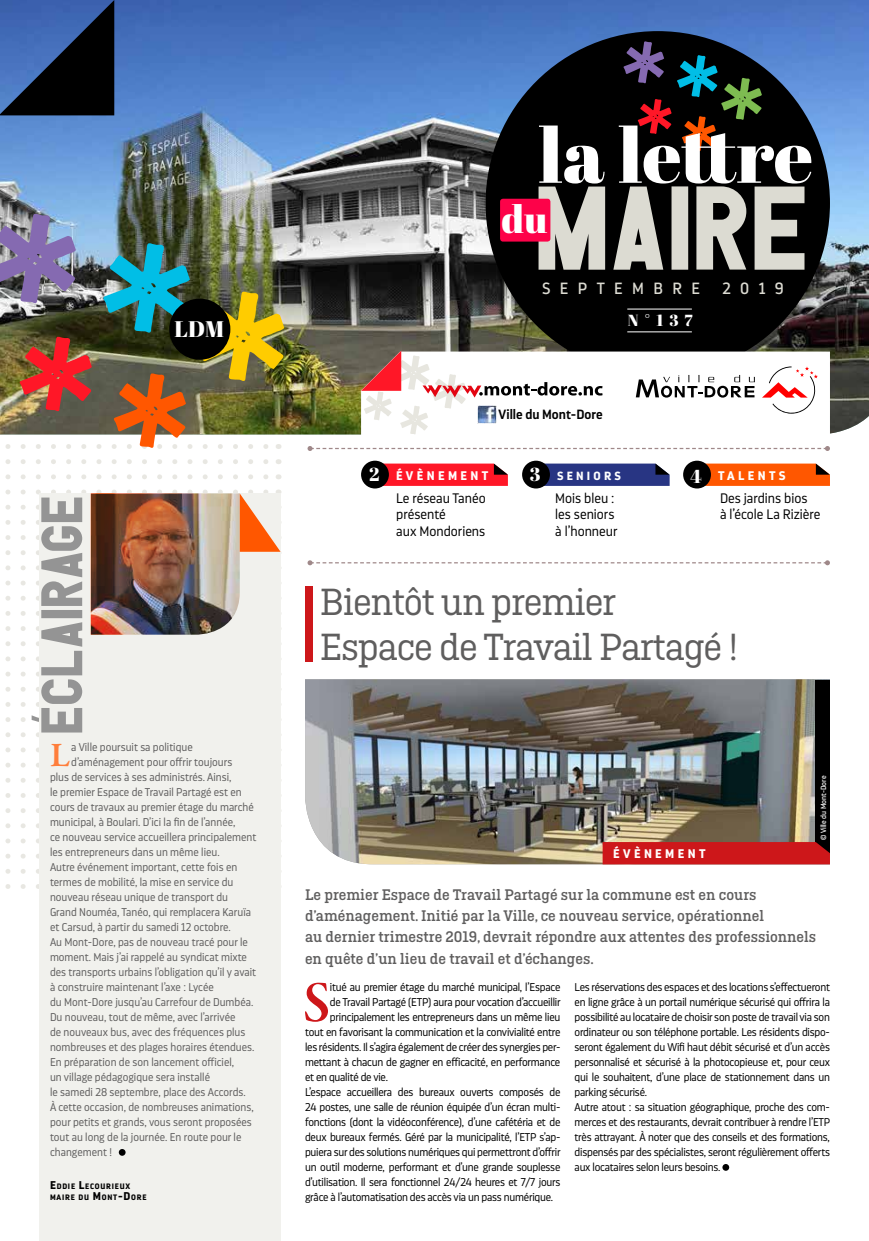
<style>
.page{position:relative;width:869px;height:1241px;background:#fff}
.page>*{position:absolute;margin:0;border:0;box-sizing:border-box;transform-origin:0 0}
.t1{font:58.38px "Garamond Premr Pro Smbd Subh";color:#cd171a;scale:.96 1}
.t2{font:40px/45px "Ciutadella Slab";letter-spacing:-.03em;color:#5f5e5e}
.t3{font:38.62px "Abril Fatface";color:#fff}
.t4{font:600 34.75px "Garamond Premr Pro";color:#ff7e3b}
.t5{font:22.5px "Abril Fatface";color:#fff}
.t6{font:500 16.25px/21.2px "Ciutadella Slab";color:#5f5e5e}
.t7{font:16.25px "Darwin Pro";letter-spacing:.58em;color:#dcdbd2}
.t8{font:16px "Abril Fatface";color:#fff}
.t9{font:300 13.75px/16.2px "Darwin Pro";color:#000}
.t10{font:600 13.38px "Darwin Pro";color:#000}
.t11{font:700 12.5px "Darwin Pro";letter-spacing:.27em;color:#fff}
.t12{font:700 11.88px "Darwin Pro";letter-spacing:.27em;color:#fff}
.t13{font:300 11.25px/15px "Darwin Pro";letter-spacing:-.02em;color:#000}
.t14{font:300 11.25px "Darwin Pro";color:#5f5e5e}
.t15{font:700 7.88px/11.2px "Darwin Pro";letter-spacing:.1em;color:#000}
.t16{font:7.5px "Darwin Pro";color:#fff}
.s1{font-size:11.25px}
.s2{font-family:"Abril Fatface";font-weight:400;font-size:18.75px}
</style>
<div class="page">
<svg style="left:5px;top:778px;width:34px;height:4px"></svg>
<svg style="left:5px;top:474px;width:263px;height:5px"></svg>
<svg style="left:5px;top:838px;width:34px;height:5px"></svg>
<svg style="left:5px;top:808px;width:34px;height:5px"></svg>
<svg style="left:5px;top:747px;width:34px;height:5px"></svg>
<svg style="left:5px;top:869px;width:34px;height:4px"></svg>
<svg style="left:5px;top:793px;width:34px;height:4px"></svg>
<svg style="left:5px;top:854px;width:34px;height:4px"></svg>
<svg style="left:5px;top:459px;width:263px;height:5px"></svg>
<svg style="left:5px;top:823px;width:34px;height:5px"></svg>
<svg style="left:5px;top:763px;width:34px;height:4px"></svg>
<svg style="left:5px;top:884px;width:34px;height:4px"></svg>
<img style="left:0;top:0;width:868px;height:434px">
<div style="left:485px;top:31px;width:344px;height:344px;background:#000;border-radius:50%"></div>
<hr style="left:627px;top:309px;width:64px;height:1px;background:#fff">
<hr style="left:627px;top:331px;width:64px;height:1px;background:#fff">
<svg style="left:602px;top:351px;width:227px;height:83px"></svg>
<svg style="left:722px;top:1163px;width:6px;height:7px"></svg>
<div style="left:39px;top:493px;width:241px;height:747px;background:#f1f1ed"></div>
<img style="left:0;top:212px;width:284px;height:237px">
<svg style="left:0;top:0;width:114px;height:115px;background:#22365d"></svg>
<svg style="left:761px;top:366px;width:56px;height:49px"></svg>
<svg style="left:635px;top:375px;width:119px;height:22px"></svg>
<svg style="left:361px;top:350px;width:241px;height:84px"></svg>
<div style="left:169px;top:298px;width:61px;height:62px;background:#000;border-radius:50%"></div>
<div style="left:361px;top:460px;width:28px;height:28px;background:#000;border-radius:50%"></div>
<div style="left:522px;top:460px;width:27px;height:28px;background:#000;border-radius:50%"></div>
<svg style="left:682px;top:460px;width:28px;height:28px"></svg>
<svg style="left:307px;top:560px;width:522px;height:5px"></svg>
<svg style="left:307px;top:446px;width:522px;height:5px"></svg>
<img style="left:305px;top:679px;width:524px;height:185px">
<div style="left:815px;top:680px;width:14px;height:174px;background:#000"></div>
<svg style="left:602px;top:841px;width:227px;height:23px;background:#c71c1d"></svg>
<div style="left:305px;top:586px;width:8px;height:75px;background:#cd171a"></div>
<svg style="left:382px;top:463px;width:125px;height:23px;background:#ed212f"></svg>
<svg style="left:543px;top:463px;width:126px;height:23px;background:#303b80"></svg>
<svg style="left:693px;top:463px;width:136px;height:23px;background:#da520b"></svg>
<img style="left:477px;top:405px;width:19px;height:18px">
<img style="left:5px;top:489px;width:275px;height:248px">
<svg style="left:538px;top:41px;width:273px;height:229px"></svg>
<div style="left:500px;top:199px;width:50px;height:42px;background:#fd0249;border-radius:3px"></div>
<svg style="left:119px;top:1148px;width:6px;height:7px"></svg>
<h3 class="t5" style="left:174px;top:313px;width:51px">LDM</h3>
<h3 class="t4" style="left:50px;top:733px;width:22px">L</h3>
<p class="t14" style="left:71px;top:739px;width:123px">a Ville poursuit sa politique</p>
<p class="t14" style="left:71px;top:754px;width:162px">d’aménagement pour offrir toujours</p>
<p class="t14" style="left:50px;top:769px;width:183px">plus de services à ses administrés. Ainsi,</p>
<p class="t14" style="left:50px;top:784px;width:193px">le premier Espace de Travail Partagé est en</p>
<p class="t14" style="left:50px;top:799px;width:205px">cours de travaux au premier étage du marché</p>
<p class="t14" style="left:50px;top:814px;width:187px">municipal, à Boulari. D’ici la fin de l’année,</p>
<p class="t14" style="left:50px;top:829px;width:208px">ce nouveau service accueillera principalement</p>
<p class="t14" style="left:50px;top:844px;width:171px">les entrepreneurs dans un même lieu.</p>
<p class="t14" style="left:50px;top:859px;width:189px">Autre événement important, cette fois en</p>
<p class="t14" style="left:50px;top:874px;width:185px">termes de mobilité, la mise en service du</p>
<p class="t14" style="left:50px;top:889px;width:179px">nouveau réseau unique de transport du</p>
<p class="t14" style="left:50px;top:904px;width:202px">Grand Nouméa, Tanéo, qui remplacera Karuïa</p>
<p class="t14" style="left:50px;top:919px;width:182px">et Carsud, à partir du samedi 12 octobre.</p>
<p class="t14" style="left:50px;top:934px;width:199px">Au Mont-Dore, pas de nouveau tracé pour le</p>
<p class="t14" style="left:50px;top:949px;width:198px">moment. Mais j’ai rappelé au syndicat mixte</p>
<p class="t14" style="left:50px;top:964px;width:207px">des transports urbains l’obligation qu’il y avait</p>
<p class="t14" style="left:50px;top:979px;width:165px">à construire maintenant l’axe : Lycée</p>
<p class="t14" style="left:50px;top:994px;width:205px">du Mont-Dore jusqu’au Carrefour de Dumbéa.</p>
<p class="t14" style="left:50px;top:1009px;width:187px">Du nouveau, tout de même, avec l’arrivée</p>
<p class="t14" style="left:50px;top:1024px;width:197px">de nouveaux bus, avec des fréquences plus</p>
<p class="t14" style="left:50px;top:1039px;width:206px">nombreuses et des plages horaires étendues.</p>
<p class="t14" style="left:50px;top:1054px;width:185px">En préparation de son lancement officiel,</p>
<p class="t14" style="left:50px;top:1069px;width:161px">un village pédagogique sera installé</p>
<p class="t14" style="left:50px;top:1084px;width:197px">le samedi 28 septembre, place des Accords.</p>
<p class="t14" style="left:50px;top:1099px;width:205px">À cette occasion, de nombreuses animations,</p>
<p class="t14" style="left:50px;top:1114px;width:203px">pour petits et grands, vous seront proposées</p>
<p class="t14" style="left:50px;top:1129px;width:193px">tout au long de la journée. En route pour le</p>
<p class="t14" style="left:50px;top:1144px;width:63px">changement !</p>
<p class="t15" style="left:50px;top:1180px;width:97px"><span class="s1">E</span>DDIE <span class="s1">L</span>ECOURIEUX<br>MAIRE DU <span class="s1">M</span> ONT<span class="s1">-D</span>ORE</p>
<h3 class="t3" style="left:501px;top:192px;width:47px">du</h3>
<h3 class="t7" style="left:542px;top:277px;width:159px">SEPTEMBRE</h3>
<h3 class="t7" style="left:722px;top:277px;width:63px">2019</h3>
<h3 class="t8" style="left:627px;top:309px;width:66px">N°137</h3>
<p class="t10" style="left:498px;top:405px;width:105px">Ville du Mont-Dore</p>
<p class="t11" style="left:369px;top:466px;width:121px"><span class="s2">2</span> ÉVÈNEMENT</p>
<p class="t12" style="left:529px;top:467px;width:92px"><span class="s2">3</span> SENIORS</p>
<p class="t11" style="left:690px;top:466px;width:96px"><span class="s2">4</span> TALENTS</p>
<p class="t9" style="left:396px;top:489px;width:91px">Le réseau Tanéo présenté<br>aux Mondoriens</p>
<p class="t9" style="left:555px;top:489px;width:64px">Mois bleu : les seniors à l’honneur</p>
<p class="t9" style="left:719px;top:489px;width:102px">Des jardins bios<br>à l’école La Rizière</p>
<h2 class="t2" style="left:320px;top:580px;width:420px">Bientôt un premier<br>Espace de Travail Partagé !</h2>
<p class="t11" style="left:613px;top:845px;width:94px">ÉVÈNEMENT</p>
<p class="t16" style="left:818px;top:839px;width:66px;rotate:-90deg">© Ville du Mont-Dore</p>
<p class="t6" style="left:305px;top:883px;width:512px">Le premier Espace de Travail Partagé sur la commune est en cours d’aménagement. Initié par la Ville, ce nouveau service, opérationnel<br>au dernier trimestre 2019, devrait répondre aux attentes des professionnels en quête d’un lieu de travail et d’échanges.</p>
<h1 class="t1" style="left:303px;top:968px;width:31px">S</h1>
<p class="t13" style="left:330px;top:978px;width:232px">itué au premier étage du marché municipal, l’Espace</p>
<p class="t13" style="left:330px;top:993px;width:232px">de Travail Partagé (ETP) aura pour vocation d’accueillir</p>
<p class="t13" style="left:330px;top:1008px;width:232px">principalement les entrepreneurs dans un même lieu</p>
<p class="t13" style="left:305px;top:1023px;width:257px">tout en favorisant la communication et la convivialité entre</p>
<p class="t13" style="left:305px;top:1038px;width:257px">les résidents. Il s’agira également de créer des synergies per-</p>
<p class="t13" style="left:305px;top:1053px;width:257px">mettant à chacun de gagner en efficacité, en performance</p>
<p class="t13" style="left:305px;top:1068px;width:84px">et en qualité de vie.</p>
<p class="t13" style="left:305px;top:1083px;width:257px">L’espace accueillera des bureaux ouverts composés de</p>
<p class="t13" style="left:305px;top:1098px;width:257px">24 postes, une salle de réunion équipée d’un écran multi-</p>
<p class="t13" style="left:305px;top:1113px;width:257px">fonctions (dont la vidéoconférence), d’une cafétéria et de</p>
<p class="t13" style="left:305px;top:1128px;width:257px">deux bureaux fermés. Géré par la municipalité, l’ETP s’ap-</p>
<p class="t13" style="left:305px;top:1143px;width:257px">puiera sur des solutions numériques qui permettront d’offrir</p>
<p class="t13" style="left:305px;top:1158px;width:257px">un outil moderne, performant et d’une grande souplesse</p>
<p class="t13" style="left:305px;top:1173px;width:257px">d’utilisation. Il sera fonctionnel 24/24 heures et 7/7 jours</p>
<p class="t13" style="left:305px;top:1188px;width:249px">grâce à l’automatisation des accès via un pass numérique.</p>
<p class="t13" style="left:574px;top:978px;width:257px">Les réservations des espaces et des locations s’effectueront en ligne grâce à un portail numérique sécurisé qui offrira la possibilité au locataire de choisir son poste de travail via son ordinateur ou son téléphone portable. Les résidents dispo&shy;seront également du Wifi haut débit sécurisé et d’un accès personnalisé et sécurisé à la photocopieuse et, pour ceux qui le souhaitent, d’une place de stationnement dans un parking sécurisé.<br>Autre atout : sa situation géographique, proche des com&shy;merces et des restaurants, devrait contribuer à rendre l’ETP très attrayant. À noter que des conseils et des formations, dispensés par des spécialistes, seront régulièrement offerts aux locataires selon leurs besoins.</p>
</div>
